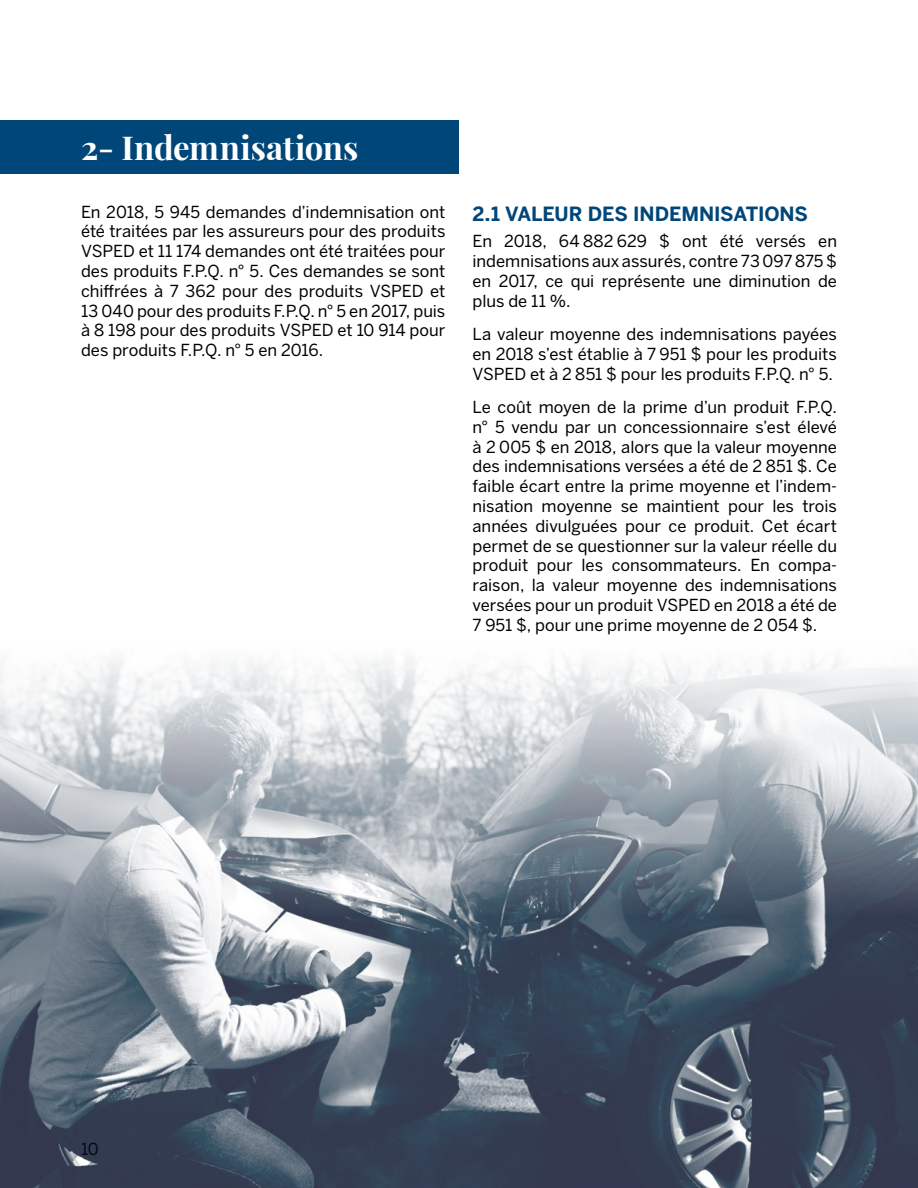
<style>
.page{position:relative;width:918px;height:1188px;background:#fff}
.page>*{position:absolute;margin:0;border:0;box-sizing:border-box;transform-origin:0 0}
.t1{font:700 33px "Playfair Display";color:#fff}
.t2{font:700 19.5px "Benton Sans";letter-spacing:-.005em;color:#004679}
.t3{font:16.5px/19.8px "Benton Sans";color:#000001;text-align:justify}
</style>
<div class="page">
<div style="left:0;top:120px;width:459px;height:54px;background:#004679"></div>
<img style="left:0;top:659px;width:918px;height:529px">
<h2 class="t1" style="left:81px;top:122px;width:279px">2- Indemnisations</h2>
<p class="t3" style="left:81px;top:202px;width:366px">En 2018, 5 945 demandes d’indemnisation ont été traitées par les assureurs pour des produits VSPED et 11 174 demandes ont été traitées pour des produits F.P.Q. n° 5. Ces demandes se sont chiffrées à 7 362 pour des produits VSPED et 13 040 pour des produits F.P.Q. n° 5 en 2017, puis à 8 198 pour des produits VSPED et 10 914 pour des produits F.P.Q. n° 5 en 2016.</p>
<h3 class="t2" style="left:472px;top:202px;width:337px">2.1 VALEUR DES INDEMNISATIONS</h3>
<p class="t3" style="left:472px;top:232px;width:366px">En 2018, 64 882 629 $ ont été versés en indemnisations aux assurés, contre 73 097875$ en 2017, ce qui représente une diminution de plus de 11 %.</p>
<p class="t3" style="left:472px;top:324px;width:366px">La valeur moyenne des indemnisations payées en 2018 s’est établie à 7 951 $ pour les produits VSPED et à 2 851 $ pour les produits F.P.Q. n° 5.</p>
<p class="t3" style="left:472px;top:397px;width:366px">Le coût moyen de la prime d’un produit F.P.Q. n° 5 vendu par un concessionnaire s’est élevé à 2 005 $ en 2018, alors que la valeur moyenne des indemnisations versées a été de 2 851 $. Ce faible écart entre la prime moyenne et l’indem&shy;nisation moyenne se maintient pour les trois années divulguées pour ce produit. Cet écart permet de se questionner sur la valeur réelle du produit pour les consommateurs. En compa&shy;raison, la valeur moyenne des indemnisations versées pour un produit VSPED en 2018 a été de 7 951 $, pour une prime moyenne de 2 054 $.</p>
<p class="t3" style="left:81px;top:1139px;width:19px">10</p>
</div>
